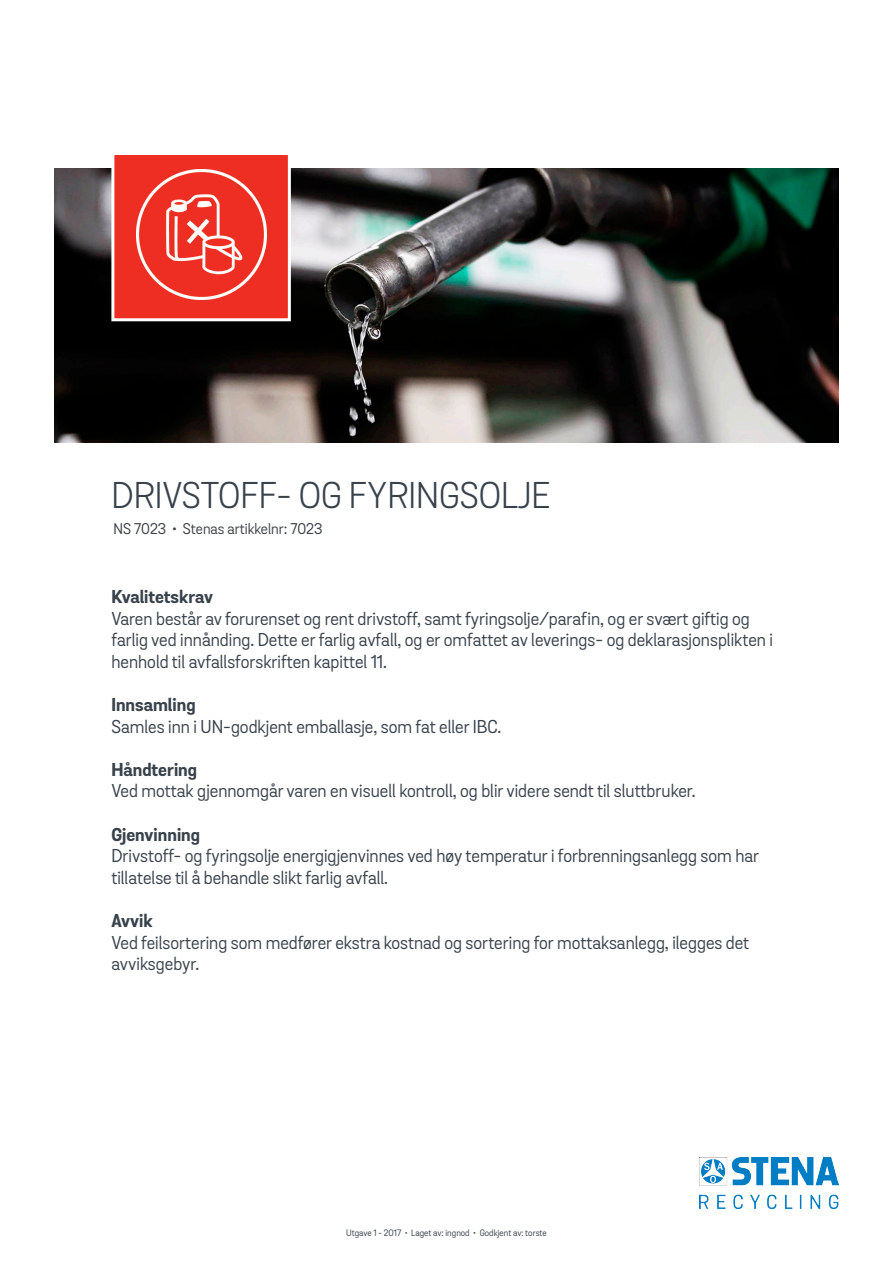
<style>
.page{position:relative;width:893px;height:1263px;background:#fff}
.page>*{position:absolute;margin:0;border:0;box-sizing:border-box;transform-origin:0 0}
.t1{font:36px "Stena Sans";color:#38424b}
.t2{font:18px/21.6px "Stena Sans";color:#38424b}
.t3{font:700 18px "Stena Sans";color:#38424b}
.t4{font:15px "Stena Sans";color:#3d4247}
.t5{font:9px "Stena Sans";color:#38424b}
</style>
<div class="page">
<img style="left:699px;top:1158px;width:140px;height:51px">
<img style="left:54px;top:168px;width:785px;height:274px">
<div style="left:111px;top:152px;width:180px;height:169px;background:#ee2e22;border:3px solid #fff"></div>
<img style="left:137px;top:170px;width:130px;height:130px">
<p class="t1" style="left:111px;top:474px;width:441px">DRIVSTOFF- OG FYRINGSOLJE</p>
<p class="t4" style="left:114px;top:520px;width:211px">NS 7023 • Stenas artikkelnr: 7023</p>
<p class="t3" style="left:111px;top:585px;width:103px">Kvalitetskrav</p>
<p class="t2" style="left:111px;top:608px;width:663px">Varen består av forurenset og rent drivstoff, samt fyringsolje/parafin, og er svært giftig og farlig ved innånding. Dette er farlig avfall, og er omfattet av leverings- og deklarasjonsplikten i henhold til avfallsforskriften kapittel 11.</p>
<p class="t3" style="left:111px;top:693px;width:86px">Innsamling</p>
<p class="t2" style="left:111px;top:716px;width:391px">Samles inn i UN-godkjent emballasje, som fat eller IBC.</p>
<p class="t3" style="left:111px;top:758px;width:87px">Håndtering</p>
<p class="t2" style="left:111px;top:781px;width:586px">Ved mottak gjennomgår varen en visuell kontroll, og blir videre sendt til sluttbruker.</p>
<p class="t3" style="left:111px;top:823px;width:90px">Gjenvinning</p>
<p class="t2" style="left:111px;top:845px;width:649px">Drivstoff- og fyringsolje energigjenvinnes ved høy temperatur i forbrenningsanlegg som har tillatelse til å behandle slikt farlig avfall.</p>
<p class="t3" style="left:111px;top:909px;width:43px">Avvik</p>
<p class="t2" style="left:111px;top:932px;width:639px">Ved feilsortering som medfører ekstra kostnad og sortering for mottaksanlegg, ilegges det</p>
<p class="t2" style="left:111px;top:953px;width:89px">avviksgebyr.</p>
<p class="t5" style="left:346px;top:1228px;width:202px">Utgave 1 - 2017 • Laget av: ingnod • Godkjent av: torste</p>
</div>
